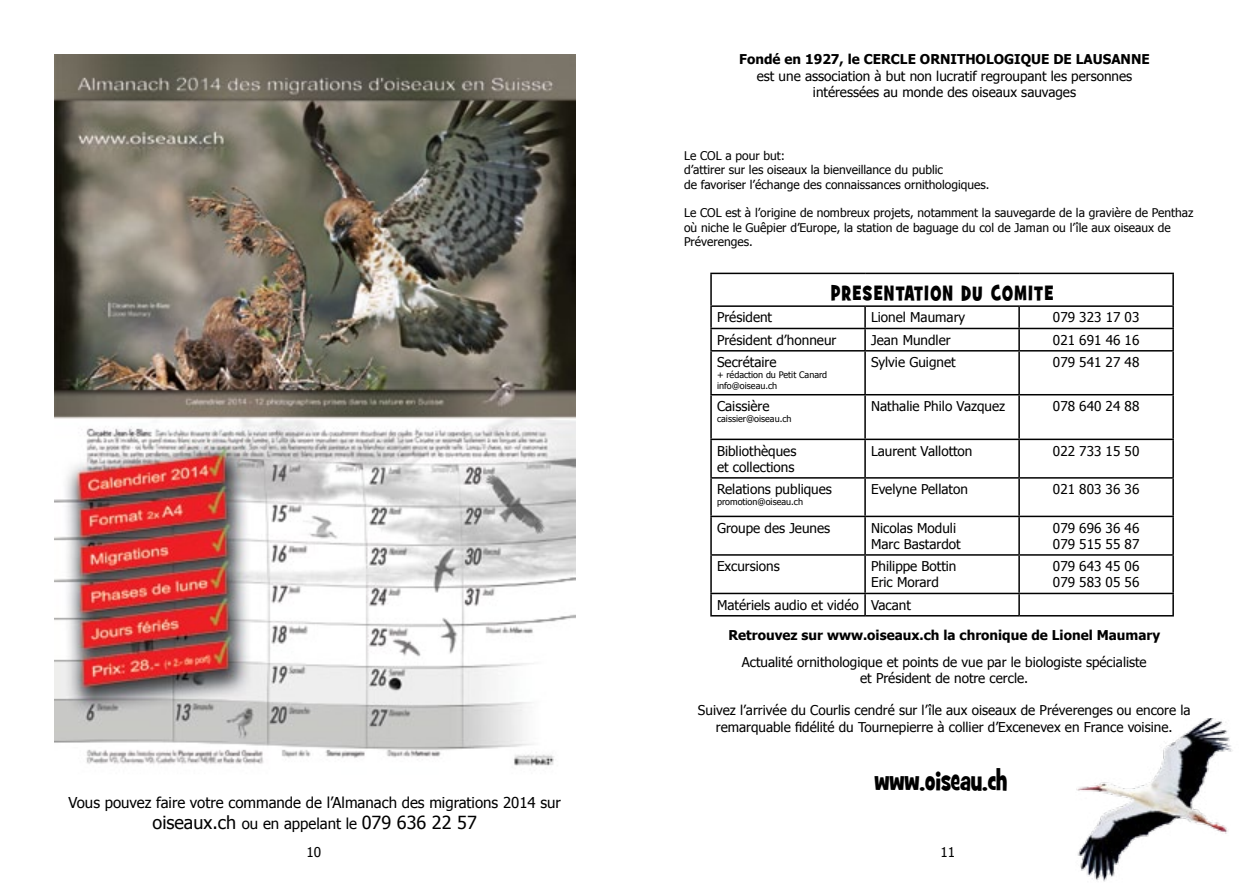
<style>
.page{position:relative;width:1259px;height:893px;background:#fff}
.page>*{position:absolute;margin:0;border:0;box-sizing:border-box;transform-origin:0 0}
.t1{font:700 27px "Grilled Cheese BTN Cn";color:#000}
.t2{font:700 21px "Grilled Cheese BTN Cn";letter-spacing:.075em;color:#000}
.t3{font:18px "Tahoma";color:#000}
.t4{font:15px "Tahoma";color:#000}
.t5{font:13.5px/16.2px "Tahoma";color:#000}
.t6{font:700 13.5px "Tahoma";color:#000}
.t7{font:12px/14.4px "Tahoma";color:#000}
.t8{font:9px/10.8px "Tahoma";color:#000}
.s1{font-size:15px}
</style>
<div class="page">
<hr style="left:710px;top:273px;width:155px;height:1px;background:#000">
<hr style="left:710px;top:274px;width:2px;height:31px;background:#000">
<hr style="left:865px;top:273px;width:154px;height:1px;background:#000">
<hr style="left:1019px;top:273px;width:155px;height:1px;background:#000">
<hr style="left:1172px;top:274px;width:2px;height:31px;background:#000">
<hr style="left:710px;top:305px;width:155px;height:2px;background:#000">
<hr style="left:710px;top:307px;width:2px;height:21px;background:#000">
<hr style="left:865px;top:305px;width:154px;height:2px;background:#000">
<hr style="left:864px;top:307px;width:2px;height:21px;background:#000">
<hr style="left:1019px;top:305px;width:155px;height:2px;background:#000">
<hr style="left:1018px;top:307px;width:2px;height:21px;background:#000">
<hr style="left:1172px;top:307px;width:2px;height:21px;background:#000">
<hr style="left:710px;top:328px;width:155px;height:1px;background:#000">
<hr style="left:710px;top:329px;width:2px;height:21px;background:#000">
<hr style="left:865px;top:328px;width:154px;height:1px;background:#000">
<hr style="left:864px;top:329px;width:2px;height:21px;background:#000">
<hr style="left:1019px;top:328px;width:155px;height:1px;background:#000">
<hr style="left:1018px;top:329px;width:2px;height:21px;background:#000">
<hr style="left:1172px;top:329px;width:2px;height:21px;background:#000">
<hr style="left:710px;top:350px;width:155px;height:2px;background:#000">
<hr style="left:710px;top:352px;width:2px;height:42px;background:#000">
<hr style="left:865px;top:350px;width:154px;height:2px;background:#000">
<hr style="left:864px;top:352px;width:2px;height:42px;background:#000">
<hr style="left:1019px;top:350px;width:155px;height:2px;background:#000">
<hr style="left:1018px;top:352px;width:2px;height:42px;background:#000">
<hr style="left:1172px;top:352px;width:2px;height:42px;background:#000">
<hr style="left:710px;top:394px;width:155px;height:1px;background:#000">
<hr style="left:710px;top:395px;width:2px;height:44px;background:#000">
<hr style="left:865px;top:394px;width:154px;height:1px;background:#000">
<hr style="left:864px;top:395px;width:2px;height:44px;background:#000">
<hr style="left:1019px;top:394px;width:155px;height:1px;background:#000">
<hr style="left:1018px;top:395px;width:2px;height:44px;background:#000">
<hr style="left:1172px;top:395px;width:2px;height:44px;background:#000">
<hr style="left:710px;top:439px;width:155px;height:1px;background:#000">
<hr style="left:710px;top:440px;width:2px;height:37px;background:#000">
<hr style="left:865px;top:439px;width:154px;height:1px;background:#000">
<hr style="left:864px;top:440px;width:2px;height:37px;background:#000">
<hr style="left:1019px;top:439px;width:155px;height:1px;background:#000">
<hr style="left:1018px;top:440px;width:2px;height:37px;background:#000">
<hr style="left:1172px;top:440px;width:2px;height:37px;background:#000">
<hr style="left:710px;top:477px;width:155px;height:2px;background:#000">
<hr style="left:710px;top:479px;width:2px;height:37px;background:#000">
<hr style="left:865px;top:477px;width:154px;height:2px;background:#000">
<hr style="left:864px;top:479px;width:2px;height:37px;background:#000">
<hr style="left:1019px;top:477px;width:155px;height:2px;background:#000">
<hr style="left:1018px;top:479px;width:2px;height:37px;background:#000">
<hr style="left:1172px;top:479px;width:2px;height:37px;background:#000">
<hr style="left:710px;top:516px;width:155px;height:1px;background:#000">
<hr style="left:710px;top:517px;width:2px;height:37px;background:#000">
<hr style="left:865px;top:516px;width:154px;height:1px;background:#000">
<hr style="left:864px;top:517px;width:2px;height:37px;background:#000">
<hr style="left:1019px;top:516px;width:155px;height:1px;background:#000">
<hr style="left:1018px;top:517px;width:2px;height:37px;background:#000">
<hr style="left:1172px;top:517px;width:2px;height:37px;background:#000">
<hr style="left:710px;top:554px;width:155px;height:2px;background:#000">
<hr style="left:710px;top:556px;width:2px;height:37px;background:#000">
<hr style="left:865px;top:554px;width:154px;height:2px;background:#000">
<hr style="left:864px;top:556px;width:2px;height:37px;background:#000">
<hr style="left:1019px;top:554px;width:155px;height:2px;background:#000">
<hr style="left:1018px;top:556px;width:2px;height:37px;background:#000">
<hr style="left:1172px;top:556px;width:2px;height:37px;background:#000">
<hr style="left:710px;top:593px;width:155px;height:1px;background:#000">
<hr style="left:710px;top:594px;width:2px;height:21px;background:#000">
<hr style="left:865px;top:593px;width:154px;height:1px;background:#000">
<hr style="left:864px;top:594px;width:2px;height:21px;background:#000">
<hr style="left:1019px;top:593px;width:155px;height:1px;background:#000">
<hr style="left:1018px;top:594px;width:2px;height:21px;background:#000">
<hr style="left:1172px;top:594px;width:2px;height:21px;background:#000">
<hr style="left:710px;top:615px;width:155px;height:1px;background:#000">
<hr style="left:865px;top:615px;width:154px;height:1px;background:#000">
<hr style="left:1019px;top:615px;width:155px;height:1px;background:#000">
<img style="left:1076px;top:719px;width:157px;height:163px">
<img style="left:54px;top:54px;width:521px;height:712px">
<p class="t6" style="left:739px;top:50px;width:412px">Fondé en 1927, le CERCLE ORNITHOLOGIQUE DE LAUSANNE</p>
<p class="t5" style="left:757px;top:67px;width:377px;text-align:center">est une association à but non lucratif regroupant les personnes intéressées au monde des oiseaux sauvages</p>
<p class="t7" style="left:684px;top:148px;width:307px">Le COL a pour but:<br>d’attirer sur les oiseaux la bienveillance du public<br>de favoriser l’échange des connaissances ornithologiques.</p>
<p class="t7" style="left:684px;top:205px;width:511px">Le COL est à l’origine de nombreux projets, notamment la sauvegarde de la gravière de Penthaz où niche le Guêpier d’Europe, la station de baguage du col de Jaman ou l’île aux oiseaux de<br>Préverenges.</p>
<h2 class="t2" style="left:831px;top:279px;width:224px">PRESENTATION DU COMITE</h2>
<p class="t5" style="left:717px;top:309px;width:57px">Président</p>
<p class="t5" style="left:871px;top:309px;width:96px">Lionel Maumary</p>
<p class="t5" style="left:1053px;top:309px;width:88px">079 323 17 03</p>
<p class="t5" style="left:717px;top:331px;width:121px">Président d’honneur</p>
<p class="t5" style="left:871px;top:331px;width:81px">Jean Mundler</p>
<p class="t5" style="left:1053px;top:331px;width:88px">021 691 46 16</p>
<p class="t5" style="left:717px;top:353px;width:61px">Secrétaire</p>
<p class="t8" style="left:717px;top:369px;width:112px">+ rédaction du Petit Canard info@oiseau.ch</p>
<p class="t5" style="left:871px;top:353px;width:86px">Sylvie Guignet</p>
<p class="t5" style="left:1053px;top:353px;width:88px">079 541 27 48</p>
<p class="t5" style="left:717px;top:397px;width:54px">Caissière</p>
<p class="t8" style="left:717px;top:413px;width:76px">caissier@oiseau.ch</p>
<p class="t5" style="left:871px;top:397px;width:135px">Nathalie Philo Vazquez</p>
<p class="t5" style="left:1053px;top:397px;width:88px">078 640 24 88</p>
<p class="t5" style="left:717px;top:442px;width:81px">Bibliothèques et collections</p>
<p class="t5" style="left:871px;top:442px;width:103px">Laurent Vallotton</p>
<p class="t5" style="left:1053px;top:442px;width:88px">022 733 15 50</p>
<p class="t5" style="left:717px;top:481px;width:116px">Relations publiques</p>
<p class="t8" style="left:717px;top:496px;width:88px">promotion@oiseau.ch</p>
<p class="t5" style="left:871px;top:481px;width:98px">Evelyne Pellaton</p>
<p class="t5" style="left:1053px;top:481px;width:88px">021 803 36 36</p>
<p class="t5" style="left:717px;top:519px;width:115px">Groupe des Jeunes</p>
<p class="t5" style="left:871px;top:519px;width:91px">Nicolas Moduli<br>Marc Bastardot</p>
<p class="t5" style="left:1053px;top:519px;width:88px">079 696 36 46<br>079 515 55 87</p>
<p class="t5" style="left:717px;top:558px;width:64px">Excursions</p>
<p class="t5" style="left:871px;top:558px;width:87px">Philippe Bottin<br>Eric Morard</p>
<p class="t5" style="left:1053px;top:558px;width:88px">079 643 45 06<br>079 583 05 56</p>
<p class="t5" style="left:717px;top:596px;width:195px">Matériels audio et vidéo Vacant</p>
<p class="t6" style="left:728px;top:625px;width:433px">Retrouvez sur www.oiseaux.ch la chronique de Lionel Maumary</p>
<p class="t5" style="left:741px;top:653px;width:406px;text-align:center">Actualité ornithologique et points de vue par le biologiste spécialiste et Président de notre cercle.</p>
<p class="t5" style="left:698px;top:702px;width:494px;text-align:center">Suivez l’arrivée du Courlis cendré sur l’île aux oiseaux de Préverenges ou encore la remarquable fidélité du Tournepierre à collier d’Excenevex en France voisine.</p>
<p class="t4" style="left:69px;top:792px;width:494px">Vous pouvez faire votre commande de l’Almanach des migrations 2014 sur</p>
<h3 class="t3" style="left:153px;top:811px;width:326px">oiseaux.ch <span class="s1">ou en appelant le</span> 079 636 22 57</h3>
<h1 class="t1" style="left:874px;top:763px;width:134px">www.oiseau.ch</h1>
<p class="t5" style="left:306px;top:843px;width:16px">10</p>
<p class="t5" style="left:940px;top:843px;width:16px">11</p>
</div>
